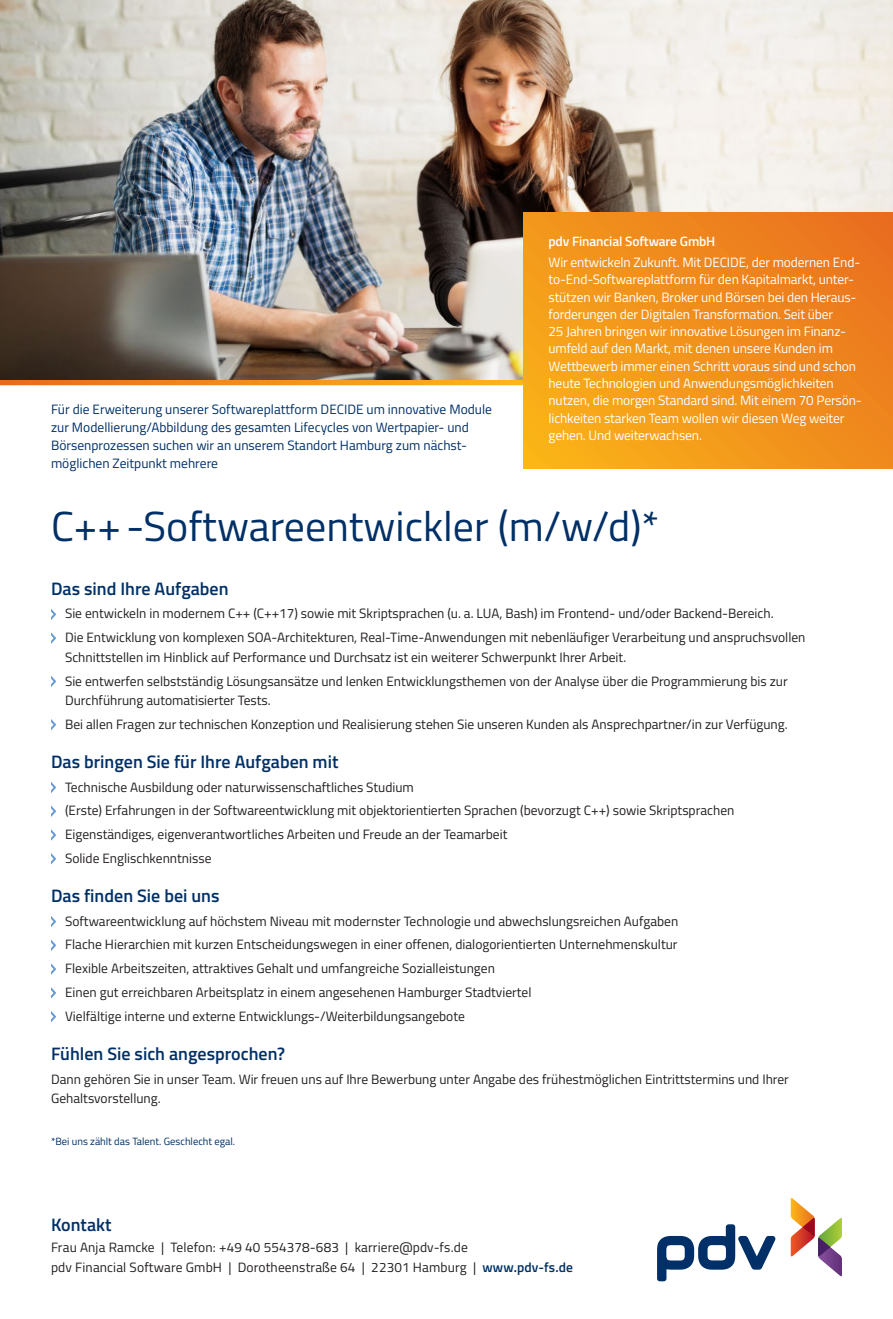
<style>
.page{position:relative;width:893px;height:1319px;background:#fff}
.page>*{position:absolute;margin:0;border:0;box-sizing:border-box;transform-origin:0 0}
.t1{font:42px "Titillium Web";color:#003067}
.t2{font:600 18px "Titillium Web";color:#003067}
.t3{font:13.5px/23.7px "Titillium Web";color:#231f20}
.t4{font:13.5px/17.2px "Titillium Web";letter-spacing:-.01em;color:#fff}
.t5{font:13.5px/18px "Titillium Web";color:#003067}
.t6{font:600 13.5px "Titillium Web";letter-spacing:-.01em;color:#fff}
.t7{font:10.5px "Titillium Web";color:#003067}
.s1{font-weight:600;color:#003067}
</style>
<div class="page">
<img style="left:0;top:0;width:893px;height:380px">
<svg style="left:51px;top:608px;width:5px;height:12px"></svg>
<svg style="left:51px;top:632px;width:5px;height:11px"></svg>
<svg style="left:51px;top:676px;width:5px;height:11px"></svg>
<svg style="left:51px;top:719px;width:5px;height:11px"></svg>
<svg style="left:51px;top:782px;width:5px;height:11px"></svg>
<svg style="left:51px;top:805px;width:5px;height:11px"></svg>
<svg style="left:51px;top:829px;width:5px;height:11px"></svg>
<svg style="left:51px;top:853px;width:5px;height:11px"></svg>
<svg style="left:51px;top:916px;width:5px;height:11px"></svg>
<svg style="left:51px;top:939px;width:5px;height:11px"></svg>
<svg style="left:51px;top:963px;width:5px;height:11px"></svg>
<svg style="left:51px;top:987px;width:5px;height:11px"></svg>
<svg style="left:51px;top:1011px;width:5px;height:11px"></svg>
<svg style="left:0;top:380px;width:523px;height:5px;background:#f1901b"></svg>
<svg style="left:523px;top:213px;width:370px;height:255px;background:#f1901c"></svg>
<svg style="left:791px;top:1198px;width:51px;height:78px"></svg>
<svg style="left:657px;top:1224px;width:118px;height:56px"></svg>
<p class="t6" style="left:548px;top:231px;width:168px">pdv Financial Software GmbH</p>
<p class="t4" style="left:548px;top:253px;width:313px">Wir entwickeln Zukunft. Mit DECIDE, der modernen End&shy;to-End-Softwareplattform für den Kapitalmarkt, unter&shy;stützen wir Banken, Broker und Börsen bei den Heraus&shy;forderungen der Digitalen Transformation. Seit über<br>25 Jahren bringen wir innovative Lösungen im Finanz&shy;umfeld auf den Markt, mit denen unsere Kunden im Wettbewerb immer einen Schritt voraus sind und schon heute Technologien und Anwendungsmöglichkeiten nutzen, die morgen Standard sind. Mit einem 70 Persön&shy;lichkeiten starken Team wollen wir diesen Weg weiter gehen. Und weiterwachsen.</p>
<p class="t5" style="left:51px;top:399px;width:443px">Für die Erweiterung unserer Softwareplattform DECIDE um innovative Module zur Modellierung/Abbildung des gesamten Lifecycles von Wertpapier- und Börsenprozessen suchen wir an unserem Standort Hamburg zum nächst&shy;möglichen Zeitpunkt mehrere</p>
<h1 class="t1" style="left:51px;top:495px;width:610px">C++-Softwareentwickler (m/w/d)*</h1>
<h2 class="t2" style="left:51px;top:575px;width:179px">Das sind Ihre Aufgaben</h2>
<p class="t3" style="left:65px;top:601px;width:742px">Sie entwickeln in modernem C++ (C++17) sowie mit Skriptsprachen (u. a. LUA, Bash) im Frontend- und/oder Backend-Bereich.<br>Die Entwicklung von komplexen SOA-Architekturen, Real-Time-Anwendungen mit nebenläufiger Verarbeitung und anspruchsvollen</p>
<p class="t3" style="left:65px;top:644px;width:724px">Schnittstellen im Hinblick auf Performance und Durchsatz ist ein weiterer Schwerpunkt Ihrer Arbeit.<br>Sie entwerfen selbstständig Lösungsansätze und lenken Entwicklungsthemen von der Analyse über die Programmierung bis zur</p>
<p class="t3" style="left:65px;top:687px;width:724px">Durchführung automatisierter Tests.<br>Bei allen Fragen zur technischen Konzeption und Realisierung stehen Sie unseren Kunden als Ansprechpartner/in zur Verfügung.</p>
<h2 class="t2" style="left:51px;top:748px;width:289px">Das bringen Sie für Ihre Aufgaben mit</h2>
<p class="t3" style="left:65px;top:774px;width:671px">Technische Ausbildung oder naturwissenschaftliches Studium<br>(Erste) Erfahrungen in der Softwareentwicklung mit objektorientierten Sprachen (bevorzugt C++) sowie Skriptsprachen Eigenständiges, eigenverantwortliches Arbeiten und Freude an der Teamarbeit<br>Solide Englischkenntnisse</p>
<h2 class="t2" style="left:51px;top:882px;width:170px">Das finden Sie bei uns</h2>
<p class="t3" style="left:65px;top:908px;width:615px">Softwareentwicklung auf höchstem Niveau mit modernster Technologie und abwechslungsreichen Aufgaben Flache Hierarchien mit kurzen Entscheidungswegen in einer offenen, dialogorientierten Unternehmenskultur Flexible Arbeitszeiten, attraktives Gehalt und umfangreiche Sozialleistungen<br>Einen gut erreichbaren Arbeitsplatz in einem angesehenen Hamburger Stadtviertel<br>Vielfältige interne und externe Entwicklungs-/Weiterbildungsangebote</p>
<h2 class="t2" style="left:51px;top:1039px;width:236px">Fühlen Sie sich angesprochen?</h2>
<p class="t3" style="left:51px;top:1068px;width:739px;line-height:19.5px">Dann gehören Sie in unser Team. Wir freuen uns auf Ihre Bewerbung unter Angabe des frühestmöglichen Eintrittstermins und Ihrer<br>Gehaltsvorstellung.</p>
<p class="t7" style="left:51px;top:1133px;width:186px">*Bei uns zählt das Talent. Geschlecht egal.</p>
<h2 class="t2" style="left:51px;top:1211px;width:62px">Kontakt</h2>
<p class="t3" style="left:51px;top:1235px;width:523px;line-height:20.1px">Frau Anja Ramcke | Telefon: +49 40 554378-683 | karriere@pdv-fs.de<br>pdv Financial Software GmbH | Dorotheenstraße 64 | 22301 Hamburg | <span class="s1">www.pdv-fs.de</span></p>
</div>
